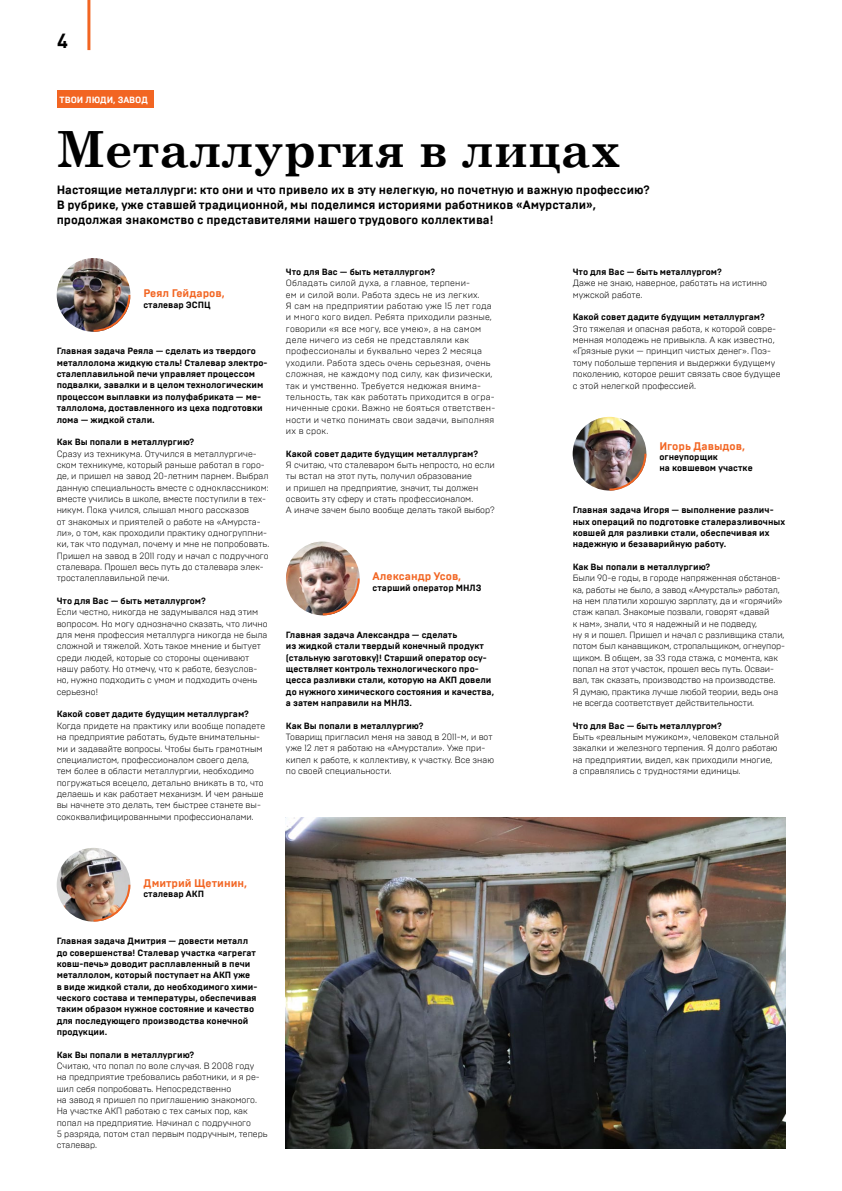
<style>
.page{position:relative;width:842px;height:1191px;background:#fff}
.page>*{position:absolute;margin:0;border:0;box-sizing:border-box;transform-origin:0 0}
.t1{font:700 50px "Century Schoolbook";color:#000}
.t2{font:700 20px "DIN Cyr";color:#000}
.t3{font:700 12px/15px "Brutal Type";color:#000}
.t4{font:700 11px "Brutal Type";color:#f26522}
.t5{font:300 9px/11.3px "Brutal Type";color:#000}
.t6{font:700 9px/11.3px "Brutal Type";color:#000}
.t7{font:300 9px/11.3px "Brutal Type";letter-spacing:.02em;color:#000}
.t8{font:700 9px "Brutal Type";color:#fff}
</style>
<div class="page">
<div style="left:57px;top:91px;width:96px;height:17px;background:#f26522"></div>
<img style="left:57px;top:258px;width:73px;height:74px;border-radius:37px">
<svg style="left:92px;top:293px;width:39px;height:39px"></svg>
<img style="left:57px;top:848px;width:73px;height:73px;border-radius:37px">
<svg style="left:92px;top:882px;width:39px;height:40px"></svg>
<img style="left:286px;top:541px;width:74px;height:74px;border-radius:37px">
<svg style="left:321px;top:576px;width:39px;height:40px"></svg>
<img style="left:573px;top:417px;width:73px;height:73px;border-radius:37px">
<svg style="left:607px;top:452px;width:40px;height:39px"></svg>
<img style="left:286px;top:817px;width:499px;height:332px">
<hr style="left:87px;top:0;width:3px;height:50px;background:#f26522">
<h2 class="t2" style="left:57px;top:29px;width:12px">4</h2>
<p class="t8" style="left:60px;top:94px;width:90px">ТВОИ ЛЮДИ, ЗАВОД</p>
<h1 class="t1" style="left:57px;top:110px;width:566px">Металлургия в лицах</h1>
<p class="t3" style="left:57px;top:182px;width:594px">Настоящие металлурги: кто они и что привело их в эту нелегкую, но почетную и важную профессию?<br>В рубрике, уже ставшей традиционной, мы поделимся историями работников «Амурстали», продолжая знакомство с представителями нашего трудового коллектива!</p>
<p class="t4" style="left:143px;top:286px;width:83px">Реял Гейдаров,</p>
<p class="t6" style="left:143px;top:299px;width:69px">сталевар ЭСПЦ</p>
<p class="t6" style="left:57px;top:346px;width:212px">Главная задача Реяла — сделать из твердого металлолома жидкую сталь! Сталевар электро&shy;сталеплавильной печи управляет процессом подвалки, завалки и в целом технологическим процессом выплавки из полуфабриката — ме&shy;таллолома, доставленного из цеха подготовки лома — жидкой стали.</p>
<p class="t6" style="left:57px;top:436px;width:139px">Как Вы попали в металлургию?</p>
<p class="t5" style="left:57px;top:448px;width:214px">Сразу из техникума. Отучился в металлургиче&shy;ском техникуме, который раньше работал в горо&shy;де, и пришел на завод 20-летним парнем. Выбрал данную специальность вместе с одноклассником: вместе учились в школе, вместе поступили в тех&shy;никум. Пока учился, слышал много рассказов<br>от знакомых и приятелей о работе на «Амурста&shy;ли», о том, как проходили практику одногруппни&shy;ки, так что подумал, почему и мне не попробовать.<br>Пришел на завод в 2011 году и начал с подручного сталевара. Прошел весь путь до сталевара элек&shy;тросталеплавильной печи.</p>
<p class="t6" style="left:57px;top:595px;width:151px">Что для Вас — быть металлургом?</p>
<p class="t5" style="left:57px;top:606px;width:212px">Если честно, никогда не задумывался над этим вопросом. Но могу однозначно сказать, что лично для меня профессия металлурга никогда не была сложной и тяжелой. Хоть такое мнение и бытует среди людей, которые со стороны оценивают нашу работу. Но отмечу, что к работе, безуслов&shy;но, нужно подходить с умом и подходить очень серьезно!</p>
<p class="t6" style="left:57px;top:708px;width:194px">Какой совет дадите будущим металлургам?</p>
<p class="t5" style="left:57px;top:720px;width:210px">Когда придете на практику или вообще попадете на предприятие работать, будьте внимательны&shy;ми и задавайте вопросы. Чтобы быть грамотным специалистом, профессионалом своего дела, тем более в области металлургии, необходимо погружаться всецело, детально вникать в то, что делаешь и как работает механизм. И чем раньше вы начнете это делать, тем быстрее станете вы&shy;сококвалифицированными профессионалами.</p>
<p class="t6" style="left:286px;top:266px;width:151px">Что для Вас — быть металлургом?</p>
<p class="t7" style="left:286px;top:278px;width:211px">Обладать силой духа, а главное, терпени-<br>ем и силой воли. Работа здесь не из легких.<br>Я сам на предприятии работаю уже 15 лет года и много кого видел. Ребята приходили разные, говорили «я все могу, все умею», а на самом деле ничего из себя не представляли как профессионалы и буквально через 2 месяца уходили. Работа здесь очень серьезная, очень сложная, не каждому под силу, как физически, так и умственно. Требуется недюжая внима&shy;тельность, так как работать приходится в огра&shy;ниченные сроки. Важно не бояться ответствен&shy;ности и четко понимать свои задачи, выполняя их в срок.</p>
<p class="t6" style="left:286px;top:448px;width:194px">Какой совет дадите будущим металлургам?</p>
<p class="t5" style="left:286px;top:459px;width:210px">Я считаю, что сталеваром быть непросто, но если ты встал на этот путь, получил образование<br>и пришел на предприятие, значит, ты должен освоить эту сферу и стать профессионалом.<br>А иначе зачем было вообще делать такой выбор?</p>
<p class="t4" style="left:373px;top:570px;width:90px">Александр Усов,</p>
<p class="t6" style="left:373px;top:582px;width:110px">старший оператор МНЛЗ</p>
<p class="t6" style="left:286px;top:629px;width:210px">Главная задача Александра — сделать<br>из жидкой стали твердый конечный продукт (стальную заготовку)! Старший оператор осу&shy;ществляет контроль технологического про&shy;цесса разливки стали, которую на АКП довели до нужного химического состояния и качества, а затем направили на МНЛЗ.</p>
<p class="t6" style="left:286px;top:720px;width:139px">Как Вы попали в металлургию?</p>
<p class="t5" style="left:286px;top:731px;width:210px">Товарищ пригласил меня на завод в 2011-м, и вот уже 12 лет я работаю на «Амурстали». Уже при&shy;кипел к работе, к коллективу, к участку. Все знаю по своей специальности.</p>
<p class="t4" style="left:143px;top:876px;width:105px">Дмитрий Щетинин,</p>
<p class="t6" style="left:143px;top:888px;width:62px">сталевар АКП</p>
<p class="t6" style="left:57px;top:935px;width:202px">Главная задача Дмитрия — довести металл до совершенства! Сталевар участка «агрегат ковш-печь» доводит расплавленный в печи металлолом, который поступает на АКП уже в виде жидкой стали, до необходимого хими&shy;ческого состава и температуры, обеспечивая таким образом нужное состояние и качество для последующего производства конечной продукции.</p>
<p class="t6" style="left:57px;top:1049px;width:139px">Как Вы попали в металлургию?</p>
<p class="t5" style="left:57px;top:1060px;width:212px">Считаю, что попал по воле случая. В 2008 году<br>на предприятие требовались работники, и я ре&shy;шил себя попробовать. Непосредственно<br>на завод я пришел по приглашению знакомого.<br>На участке АКП работаю с тех самых пор, как попал на предприятие. Начинал с подручного<br>5 разряда, потом стал первым подручным, теперь сталевар.</p>
<p class="t6" style="left:573px;top:266px;width:151px">Что для Вас — быть металлургом?</p>
<p class="t5" style="left:573px;top:278px;width:196px">Даже не знаю, наверное, работать на истинно мужской работе.</p>
<p class="t6" style="left:573px;top:312px;width:194px">Какой совет дадите будущим металлургам?</p>
<p class="t5" style="left:573px;top:323px;width:209px">Это тяжелая и опасная работа, к которой совре&shy;менная молодежь не привыкла. А как известно, «Грязные руки — принцип чистых денег». Поэ&shy;тому побольше терпения и выдержки будущему поколению, которое решит связать свое будущее с этой нелегкой профессией.</p>
<p class="t4" style="left:659px;top:439px;width:87px">Игорь Давыдов,</p>
<p class="t6" style="left:659px;top:451px;width:95px;line-height:10.8px">огнеупорщик<br>на ковшевом участке</p>
<p class="t6" style="left:573px;top:504px;width:214px">Главная задача Игоря — выполнение различ&shy;ных операций по подготовке сталеразливочных ковшей для разливки стали, обеспечивая их надежную и безаварийную работу.</p>
<p class="t6" style="left:573px;top:561px;width:139px">Как Вы попали в металлургию?</p>
<p class="t5" style="left:573px;top:572px;width:214px">Были 90-е годы, в городе напряженная обстанов&shy;ка, работы не было, а завод «Амурсталь» работал, на нем платили хорошую зарплату, да и «горячий» стаж капал. Знакомые позвали, говорят «давай<br>к нам», знали, что я надежный и не подведу,<br>ну я и пошел. Пришел и начал с разливщика стали, потом был канавщиком, стропальщиком, огнеупор&shy;щиком. В общем, за 33 года стажа, с момента, как попал на этот участок, прошел весь путь. Осваи&shy;вал, так сказать, производство на производстве.<br>Я думаю, практика лучше любой теории, ведь она не всегда соответствует действительности.</p>
<p class="t6" style="left:573px;top:720px;width:151px">Что для Вас — быть металлургом?</p>
<p class="t5" style="left:573px;top:731px;width:208px">Быть «реальным мужиком», человеком стальной закалки и железного терпения. Я долго работаю на предприятии, видел, как приходили многие, а справлялись с трудностями единицы.</p>
</div>
